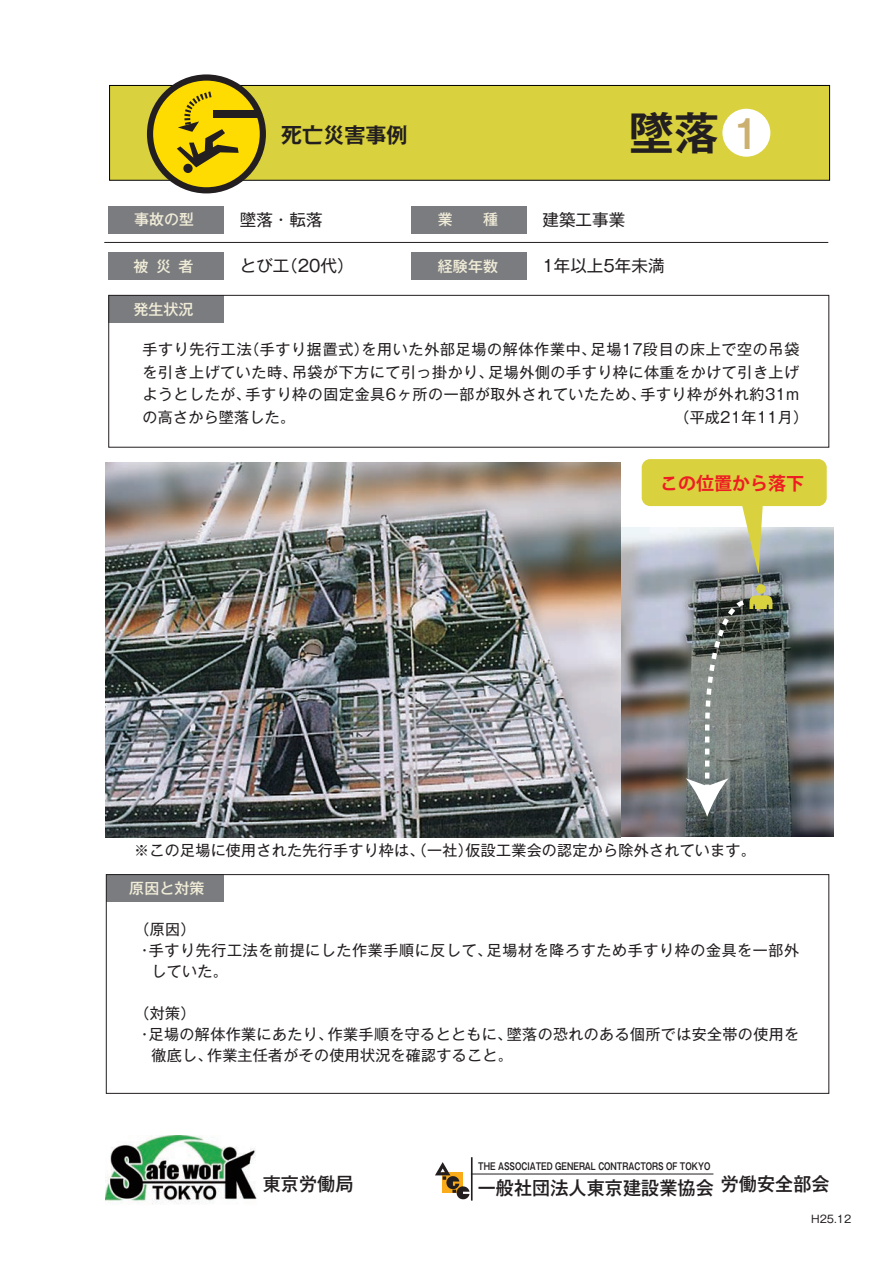
<style>
.page{position:relative;width:893px;height:1263px;background:#fff}
.page>*{position:absolute;margin:0;border:0;box-sizing:border-box;transform-origin:0 0}
.t1{font:45px "Gothic MB101 Pr 5 De Bold 90 pv RKSJ H";color:#231f20}
.t2{font:21px "Gothic MB101 Pr 5 De Bold 90 pv RKSJ H";letter-spacing:.005em;color:#231f20}
.t3{font:18.6px "Gothic MB101 Pr 5 Medium 90 pv RKSJ H";letter-spacing:.005em;color:#231f20}
.t4{font:18px "Koz Go Pro Bold 90 pv RKSJ H";color:#ee1d23}
.t5{font:16.5px "Gothic MB101 Pr 5 Regular 90 pv RKSJ H";letter-spacing:.005em;color:#231f20}
.t6{font:15px/22.5px "Gothic MB101 Pr 5 Regular 90 pv RKSJ H";letter-spacing:.025em;color:#231f20;text-align:justify}
.t7{font:15px "Gothic MB101 Pr 5 Regular 90 pv RKSJ H";letter-spacing:.045em;color:#231f20}
.t8{font:15px "Gothic MB101 Pr 5 Medium 90 pv RKSJ H";letter-spacing:.005em;color:#f1ecd8}
.t9{font:10.5px "Gothic MB101 Pr 5 Regular 90 pv RKSJ H";color:#231f20}
.t10{font:9.75px "Gothic MB101 Pr 5 De Bold 90 pv RKSJ H";color:#231f20;scale:.75 1}
.s1{font-size:54px;color:#fff}
.s2{font-family:"Gothic MB101 Pr 5 Medium 90 pv RKSJ H";font-size:39px;color:#ccb070}
</style>
<div class="page">
<div style="left:110px;top:85px;width:720px;height:95px;background:#d9d13d"></div>
<div style="left:109px;top:85px;width:721px;height:95px;border:1px solid #000"></div>
<svg style="left:150px;top:78px;width:113px;height:112px;background:#e0c105"></svg>
<div style="left:147px;top:74px;width:119px;height:119px;border:6px solid #231f20;border-radius:50%"></div>
<div style="left:213px;top:110px;width:47px;height:8px;background:#231f20"></div>
<div style="left:183px;top:164px;width:10px;height:9px;background:#231f20;border-radius:50%"></div>
<svg style="left:177px;top:87px;width:62px;height:80px;background:#c9ae08"></svg>
<img style="left:105px;top:1135px;width:152px;height:69px">
<svg style="left:435px;top:1162px;width:35px;height:37px"></svg>
<hr style="left:471px;top:1157px;width:2px;height:43px;background:#231f20">
<hr style="left:471px;top:1174px;width:242px;height:1px;background:#231f20">
<div style="left:106px;top:875px;width:118px;height:27px;background:#7a7c7f"></div>
<div style="left:106px;top:874px;width:723px;height:220px;border:1px solid #231f20"></div>
<div style="left:108px;top:295px;width:116px;height:28px;background:#7a7c7f"></div>
<div style="left:108px;top:206px;width:116px;height:27px;background:#7a7c7f"></div>
<div style="left:108px;top:295px;width:721px;height:152px;border:1px solid #231f20"></div>
<div style="left:411px;top:206px;width:115px;height:27px;background:#7a7c7f"></div>
<div style="left:108px;top:253px;width:116px;height:27px;background:#7a7c7f"></div>
<div style="left:411px;top:253px;width:115px;height:27px;background:#7a7c7f"></div>
<hr style="left:104px;top:242px;width:724px;height:1px;background:#231f20">
<img style="left:621px;top:527px;width:212px;height:309px">
<img style="left:105px;top:463px;width:516px;height:374px">
<div style="left:642px;top:459px;width:185px;height:47px;background:#d9d13d;border-radius:9px"></div>
<svg style="left:740px;top:506px;width:24px;height:72px;background:#c1c086"></svg>
<svg style="left:686px;top:584px;width:86px;height:233px;background:#777f7a"></svg>
<p class="t8" style="left:134px;top:214px;width:62px">事故の型</p>
<h2 class="t2" style="left:281px;top:127px;width:128px">死亡災害事例</h2>
<h1 class="t1" style="left:629px;top:116px;width:146px">墜落<span class="s1">●</span><span class="s2">1</span></h1>
<p class="t5" style="left:240px;top:213px;width:84px">墜落・転落</p>
<p class="t8" style="left:438px;top:214px;width:62px">業　　種</p>
<p class="t5" style="left:542px;top:213px;width:84px">建築工事業</p>
<p class="t8" style="left:134px;top:260px;width:62px">被災者</p>
<p class="t5" style="left:240px;top:260px;width:115px">とび工（20代）</p>
<p class="t8" style="left:438px;top:260px;width:62px">経験年数</p>
<p class="t5" style="left:542px;top:260px;width:124px">1年以上5年未満</p>
<p class="t8" style="left:133px;top:303px;width:62px">発生状況</p>
<p class="t6" style="left:142px;top:340px;width:658px">手すり先行工法（手すり据置式）を用いた外部足場の解体作業中、足場17段目の床上で空の吊袋を引き上げていた時、吊袋が下方にて引っ掛かり、足場外側の手すり枠に体重をかけて引き上げようとしたが、手すり枠の固定金具6ヶ所の一部が取外されていたため、手すり枠が外れ約31mの高さから墜落した。</p>
<p class="t6" style="left:674px;top:408px;width:135px">（平成21年11月）</p>
<p class="t4" style="left:660px;top:477px;width:145px">この位置から落下</p>
<p class="t6" style="left:134px;top:841px;width:623px">※この足場に使用された先行手すり枠は、（一社）仮設工業会の認定から除外されています。</p>
<p class="t8" style="left:129px;top:883px;width:77px">原因と対策</p>
<p class="t6" style="left:135px;top:920px;width:62px">（原因）</p>
<p class="t7" style="left:137px;top:944px;width:664px">・手すり先行工法を前提にした作業手順に反して、足場材を降ろすため手すり枠の金具を一部外</p>
<p class="t6" style="left:151px;top:962px;width:78px">していた。</p>
<p class="t6" style="left:135px;top:1004px;width:62px">（対策）</p>
<p class="t6" style="left:137px;top:1025px;width:663px">・足場の解体作業にあたり、作業手順を守るとともに、墜落の恐れのある個所では安全帯の使用を</p>
<p class="t6" style="left:151px;top:1046px;width:363px">徹底し、作業主任者がその使用状況を確認すること。</p>
<p class="t10" style="left:478px;top:1162px;width:311px">THE ASSOCIATED GENERAL CONTRACTORS OF TOKYO</p>
<p class="t3" style="left:478px;top:1181px;width:238px">一般社団法人東京建設業協会</p>
<p class="t3" style="left:263px;top:1176px;width:92px">東京労働局</p>
<p class="t3" style="left:721px;top:1176px;width:110px">労働安全部会</p>
<p class="t9" style="left:811px;top:1215px;width:42px">H25.12</p>
</div>
